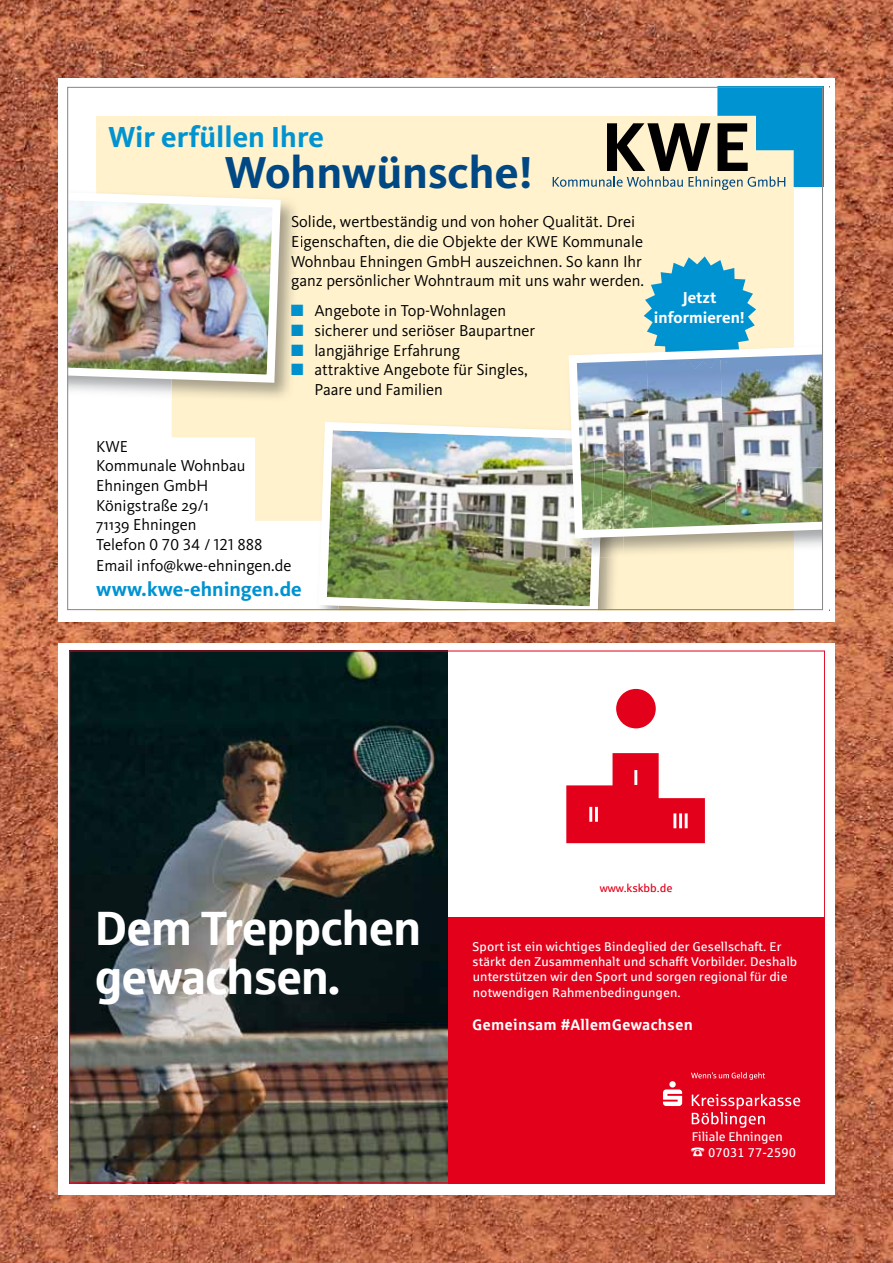
<style>
.page{position:relative;width:893px;height:1263px;background:#fff}
.page>*{position:absolute;margin:0;border:0;box-sizing:border-box;transform-origin:0 0}
.t1{font:48.3px/48.3px "Sparkasse Head";color:#fff}
.t2{font:700 46.35px "Kievit Pro";color:#004884}
.t3{font:700 30px "Kievit Pro";color:#0093d1}
.t4{font:700 20.55px "Kievit Pro";color:#0093d1}
.t5{font:700 16.5px/19.8px "Kievit Pro";color:#fff;text-align:center}
.t6{font:16.35px/19.6px "Kievit Pro";color:#000}
.t7{font:16.35px "Zapf Dingbats ITC";color:#008dc8}
.t8{font:16.35px "Zapf Dingbats ITC";color:#008ec9}
.t9{font:16.35px "Zapf Dingbats ITC";color:#008fcb}
.t10{font:16.35px "Zapf Dingbats ITC";color:#0090cd}
.t11{font:700 15.3px "Sparkasse Rg";letter-spacing:.01em;color:#fff}
.t12{font:12.75px/15.3px "Sparkasse Rg";letter-spacing:.01em;color:#fff}
.t13{font:11.4px "Sparkasse Rg";color:#e2001a}
</style>
<div class="page">
<img style="left:0;top:0;width:893px;height:1263px">
<div style="left:58px;top:78px;width:777px;height:543px;background:#fff"></div>
<div style="left:58px;top:644px;width:777px;height:551px;background:#fff"></div>
<div style="left:96px;top:116px;width:698px;height:494px;background:#fff2cd"></div>
<svg style="left:96px;top:402px;width:220px;height:206px;fill:#fff"></svg>
<svg style="left:644px;top:256px;width:112px;height:85px"></svg>
<img style="left:604px;top:558px;width:10px;height:50px">
<img style="left:316px;top:521px;width:3px;height:87px">
<img style="left:319px;top:422px;width:285px;height:186px">
<img style="left:600px;top:542px;width:23px;height:16px">
<img style="left:566px;top:542px;width:34px;height:16px">
<img style="left:564px;top:341px;width:257px;height:201px">
<img style="left:172px;top:203px;width:123px;height:194px">
<img style="left:69px;top:387px;width:103px;height:15px">
<img style="left:292px;top:215px;width:3px;height:16px">
<img style="left:293px;top:235px;width:2px;height:16px">
<img style="left:291px;top:255px;width:4px;height:15px">
<img style="left:292px;top:274px;width:3px;height:16px">
<svg style="left:292px;top:305px;width:3px;height:11px"></svg>
<svg style="left:292px;top:325px;width:3px;height:11px"></svg>
<svg style="left:292px;top:344px;width:3px;height:12px"></svg>
<svg style="left:292px;top:364px;width:3px;height:11px"></svg>
<img style="left:69px;top:187px;width:216px;height:200px">
<svg style="left:553px;top:89px;width:268px;height:101px"></svg>
<div style="left:447px;top:917px;width:378px;height:266px;background:#e2001a"></div>
<svg style="left:566px;top:689px;width:139px;height:154px"></svg>
<svg style="left:663px;top:1081px;width:19px;height:25px"></svg>
<svg style="left:692px;top:1094px;width:108px;height:34px"></svg>
<svg style="left:691px;top:1072px;width:74px;height:8px"></svg>
<img style="left:71px;top:653px;width:376px;height:528px">
<h3 class="t3" style="left:108px;top:119px;width:217px">Wir erfüllen Ihre</h3>
<h2 class="t2" style="left:224px;top:144px;width:310px">Wohnwünsche!</h2>
<p class="t6" style="left:291px;top:212px;width:354px">Solide, wertbeständig und von hoher Qualität. Drei Eigenschaften, die die Objekte der KWE Kommunale Wohnbau Ehningen GmbH auszeichnen. So kann Ihr ganz persönlicher Wohntraum mit uns wahr werden.</p>
<p class="t6" style="left:314px;top:301px;width:222px">Angebote in Top-Wohnlagen sicherer und seriöser Baupartner langjährige Erfahrung<br>attraktive Angebote für Singles,<br>Paare und Familien</p>
<p class="t7" style="left:291px;top:303px;width:14px">■</p>
<p class="t8" style="left:291px;top:323px;width:14px">■</p>
<p class="t9" style="left:291px;top:342px;width:14px">■</p>
<p class="t10" style="left:291px;top:362px;width:14px">■</p>
<p class="t5" style="left:654px;top:287px;width:93px">Jetzt informieren!</p>
<p class="t6" style="left:96px;top:436px;width:197px">KWE<br>Kommunale Wohnbau<br>Ehningen GmbH<br>Königstraße 29/1<br>71139 Ehningen<br>Telefon 0 70 34 / 121 888<br>Email info@kwe-ehningen.de</p>
<p class="t4" style="left:96px;top:576px;width:207px">www.kwe-ehningen.de</p>
<h1 class="t1" style="left:95px;top:902px;width:327px">Dem Treppchen gewachsen.</h1>
<p class="t13" style="left:600px;top:881px;width:74px">www.kskbb.de</p>
<p class="t12" style="left:473px;top:938px;width:326px">Sport ist ein wichtiges Bindeglied der Gesellschaft. Er stärkt den Zusammenhalt und schafft Vorbilder. Deshalb unterstützen wir den Sport und sorgen regional für die notwendigen Rahmenbedingungen.</p>
<p class="t11" style="left:472px;top:1015px;width:222px">Gemeinsam #AllemGewachsen</p>
<p class="t12" style="left:708px;top:1129px;width:90px;text-indent:-16px">Filiale Ehningen<br>07031 77-2590</p>
</div>
